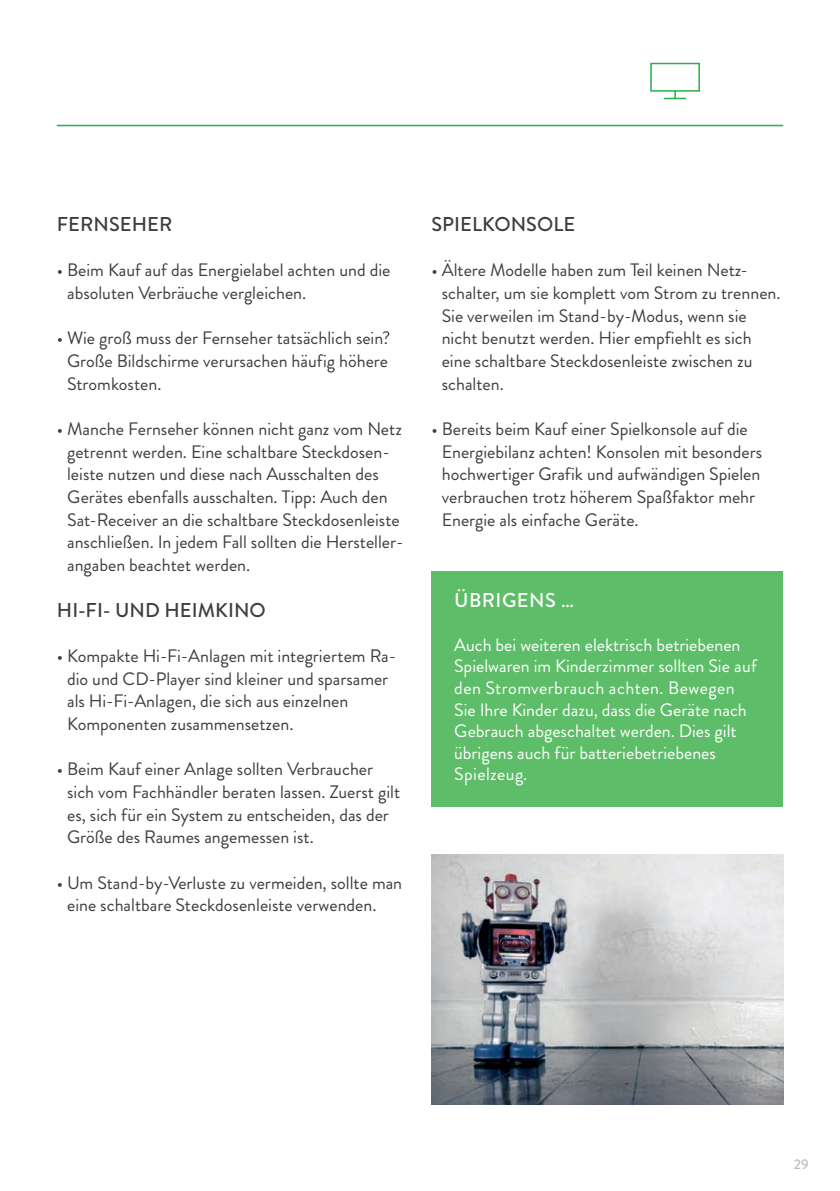
<style>
.page{position:relative;width:840px;height:1191px;background:#fff}
.page>*{position:absolute;margin:0;border:0;box-sizing:border-box;transform-origin:0 0}
.ParaStyle01-Leading{font:500 20px "Brandon Grotesque";letter-spacing:.005em;color:#3e3e3f}
.ParaStyle02-Leading{font:500 20px "Brandon Grotesque";letter-spacing:.005em;color:#3e3e3f}
.ParaStyle01-Leading-2{font:500 20px "Brandon Grotesque";letter-spacing:.02em;color:#fff}
.ParaStyle03-Leading{font:18px/22.6px "Brandon Grotesque";color:#3e3e3f}
.ParaStyle01-Leading-3{font:18px/21.6px "Brandon Grotesque";color:#fff}
.t1{font:500 14px "Brandon Grotesque";color:#bcbdc0}
</style>
<div class="page">
<div style="left:431px;top:571px;width:351px;height:236px;background:#5ebd68"></div>
<img style="left:431px;top:855px;width:351px;height:249px">
<hr style="left:57px;top:125px;width:725px;height:1px;background:#23b24b">
<svg style="left:650px;top:62px;width:50px;height:38px"></svg>
<p class="ParaStyle01-Leading" style="left:57px;top:210px;width:117px">FERNSEHER</p>
<p class="ParaStyle03-Leading" style="left:67px;top:259px;width:324px;text-indent:-10px">• Beim Kauf auf das Energielabel achten und die absoluten Verbräuche vergleichen.</p>
<p class="ParaStyle03-Leading" style="left:67px;top:327px;width:324px;text-indent:-10px">• Wie groß muss der Fernseher tatsächlich sein?<br>Große Bildschirme verursachen häufig höhere<br>Stromkosten.</p>
<p class="ParaStyle03-Leading" style="left:67px;top:418px;width:338px;text-indent:-10px">• Manche Fernseher können nicht ganz vom Netz getrennt werden. Eine schaltbare Steckdosen&shy;leiste nutzen und diese nach Ausschalten des Gerätes ebenfalls ausschalten. Tipp: Auch den Sat-Receiver an die schaltbare Steckdosenleiste anschließen. In jedem Fall sollten die Hersteller&shy;angaben beachtet werden.</p>
<p class="ParaStyle02-Leading" style="left:57px;top:596px;width:210px">HI-FI- UND HEIMKINO</p>
<p class="ParaStyle03-Leading" style="left:67px;top:644px;width:330px;text-indent:-10px">• Kompakte Hi-Fi-Anlagen mit integriertem Ra&shy;dio und CD-Player sind kleiner und sparsamer als Hi-Fi-Anlagen, die sich aus einzelnen Komponenten zusammensetzen.</p>
<p class="ParaStyle03-Leading" style="left:67px;top:758px;width:334px;text-indent:-10px">• Beim Kauf einer Anlage sollten Verbraucher sich vom Fachhändler beraten lassen. Zuerst gilt es, sich für ein System zu entscheiden, das der Größe des Raumes angemessen ist.</p>
<p class="ParaStyle03-Leading" style="left:67px;top:871px;width:336px;text-indent:-10px">• Um Stand- by-Verluste zu vermeiden, sollte man eine schaltbare Steckdosenleiste verwenden.</p>
<p class="ParaStyle01-Leading" style="left:431px;top:210px;width:145px">SPIELKONSOLE</p>
<p class="ParaStyle03-Leading" style="left:441px;top:259px;width:340px;text-indent:-10px">• Ältere Modelle haben zum Teil keinen Netz&shy;schalter, um sie komplett vom Strom zu trennen.<br>Sie verweilen im Stand- by-Modus, wenn sie nicht benutzt werden. Hier empfiehlt es sich eine schaltbare Steckdosenleiste zwischen zu schalten.</p>
<p class="ParaStyle03-Leading" style="left:441px;top:418px;width:322px;text-indent:-10px">• Bereits beim Kauf einer Spielkonsole auf die Energiebilanz achten! Konsolen mit besonders hochwertiger Grafik und aufwändigen Spielen verbrauchen trotz höherem Spaßfaktor mehr Energie als einfache Geräte.</p>
<p class="ParaStyle01-Leading-2" style="left:454px;top:586px;width:121px">ÜBRIGENS …</p>
<p class="ParaStyle01-Leading-3" style="left:454px;top:634px;width:304px">Auch bei weiteren elektrisch betriebenen Spielwaren im Kinderzimmer sollten Sie auf den Stromverbrauch achten. Bewegen Sie Ihre Kinder dazu, dass die Geräte nach Gebrauch abgeschaltet werden. Dies gilt übrigens auch für batteriebetriebenes Spielzeug.</p>
<p class="t1" style="left:793px;top:1154px;width:16px">29</p>
</div>
